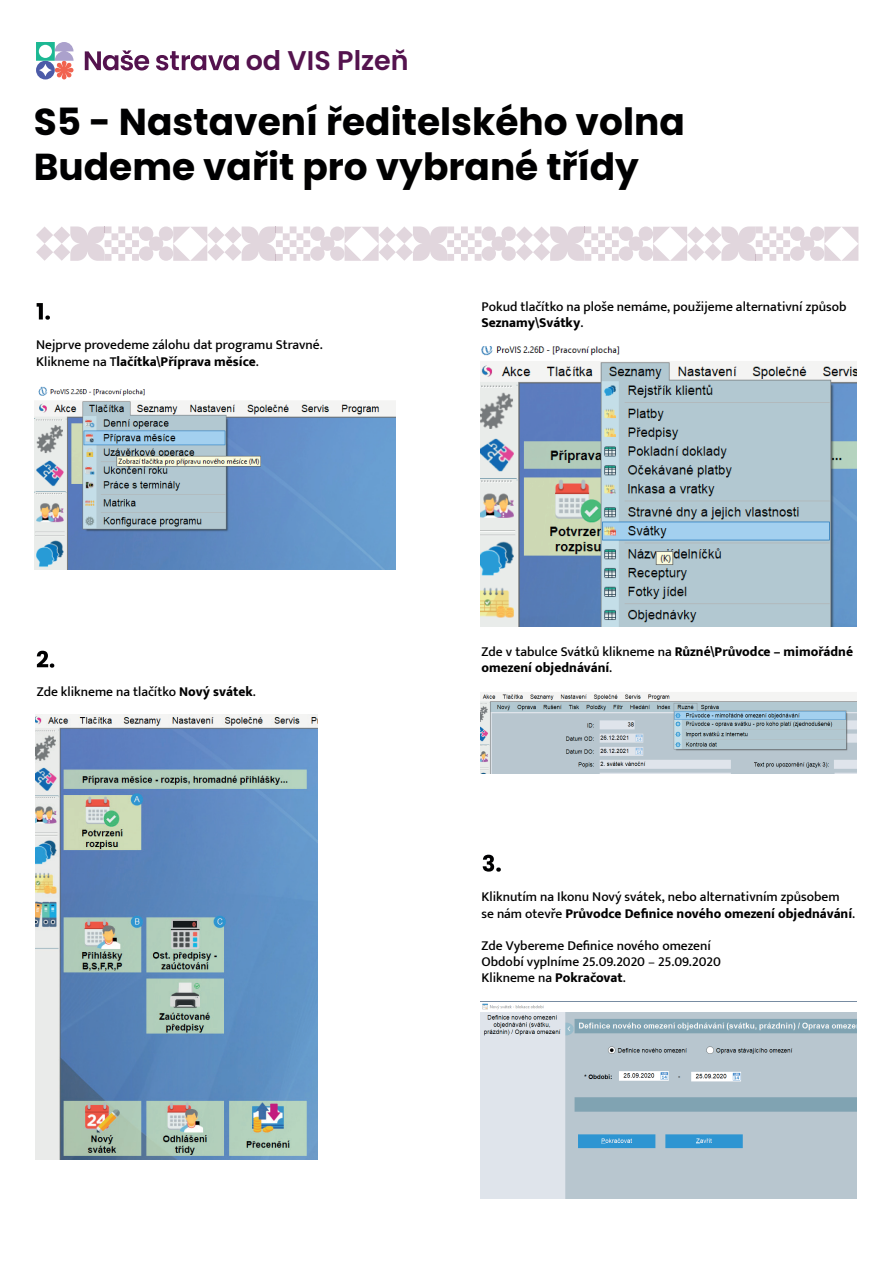
<style>
.page{position:relative;width:893px;height:1263px;background:#fff}
.page>*{position:absolute;margin:0;border:0;box-sizing:border-box;transform-origin:0 0}
.t1{font:700 37.5px/45px "Poppins";color:#000001}
.t2{font:600 27px "Poppins";color:#54134e}
.t3{font:500 13.5px/16.2px "Mukta";color:#000001}
.t4{font:800 13.5px/16.2px "Mukta";color:#000001}
.s1{font-weight:800}
.s2{font-weight:500}
</style>
<div class="page">
<svg style="left:36px;top:42px;width:38px;height:38px"></svg>
<svg style="left:85px;top:50px;width:154px;height:21px"></svg>
<svg style="left:36px;top:226px;width:822px;height:35px"></svg>
<svg style="left:37px;top:303px;width:13px;height:17px"></svg>
<svg style="left:482px;top:855px;width:19px;height:17px"></svg>
<svg style="left:37px;top:651px;width:17px;height:17px"></svg>
<img style="left:35px;top:386px;width:360px;height:184px">
<img style="left:35px;top:715px;width:282px;height:445px">
<img style="left:480px;top:346px;width:376px;height:281px">
<img style="left:480px;top:692px;width:376px;height:82px">
<img style="left:480px;top:1001px;width:376px;height:197px">
<h2 class="t2" style="left:246px;top:45px;width:164px">od VIS Plzeň</h2>
<h1 class="t1" style="left:34px;top:100px;width:652px">S5 - Nastavení ředitelského volna<br>Budeme vařit pro vybrané třídy</h1>
<p class="t3" style="left:36px;top:337px;width:288px">Nejprve provedeme zálohu dat programu Stravné.<br>Klikneme na T<span class="s1">lačítka\Příprava měsíce</span>.</p>
<p class="t3" style="left:37px;top:683px;width:221px">Zde klikneme na tlačítko <span class="s1">Nový svátek</span>.</p>
<p class="t3" style="left:481px;top:298px;width:366px">Pokud tlačítko na ploše nemáme, použijeme alternativní způsob<br><span class="s1">Seznamy\Svátky</span>.</p>
<p class="t4" style="left:481px;top:643px;width:373px"><span class="s2">Zde v tabulce Svátků klikneme na</span> Různé\Průvodce – mimořádné omezení objednávání<span class="s2">.</span></p>
<p class="t3" style="left:481px;top:889px;width:375px">Kliknutím na Ikonu Nový svátek, nebo alternativním způsobem se nám otevře <span class="s1">Průvodce Definice nového omezení objednávání</span>.</p>
<p class="t3" style="left:481px;top:937px;width:241px">Zde Vybereme Definice nového omezení<br>Období vyplníme 25.09.2020 – 25.09.2020<br>Klikneme na <span class="s1">Pokračovat</span>.</p>
</div>
